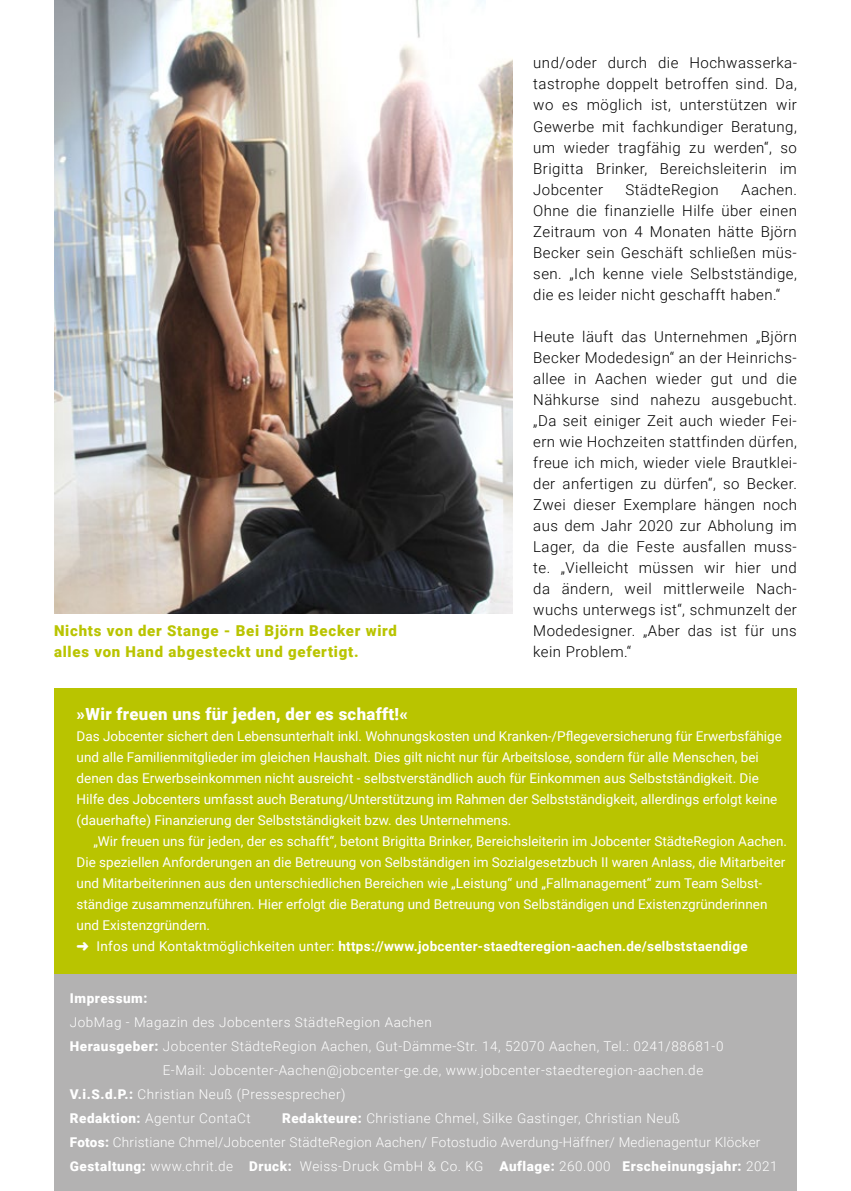
<style>
.page{position:relative;width:851px;height:1191px;background:#fff}
.page>*{position:absolute;margin:0;border:0;box-sizing:border-box;transform-origin:0 0}
.t1{font:900 16.8px "Roboto";letter-spacing:.02em;color:#fff}
.t2{font:300 15px/21px "Roboto";letter-spacing:.03em;color:#000;text-align:justify}
.t3{font:900 15px/21px "Roboto";letter-spacing:.05em;color:#b9c400}
.t4{font:13.5px/21px "Roboto";color:#fff}
.t5{font:300 13.5px "Roboto";letter-spacing:.04em;color:#fff}
.t6{font:300 13.5px/24px "Roboto";letter-spacing:.02em;color:#fff}
.t7{font:900 13.5px "Roboto";letter-spacing:.04em;color:#fff}
.s1{font-weight:700}
.s2{font-weight:900}
</style>
<div class="page">
<div style="left:54px;top:688px;width:742px;height:293px;background:#b9c400"></div>
<div style="left:54px;top:974px;width:742px;height:217px;background:#b3b2b2"></div>
<img style="left:54px;top:0;width:458px;height:614px">
<p class="t3" style="left:54px;top:619px;width:344px">Nichts von der Stange - Bei Björn Becker wird alles von Hand abgesteckt und gefertigt.</p>
<p class="t2" style="left:533px;top:52px;width:265px">und/oder durch die Hochwasserka&shy;tastrophe doppelt betroffen sind. Da, wo es möglich ist, unterstützen wir Gewerbe mit fachkundiger Beratung, um wieder tragfähig zu werden“, so Brigitta Brinker, Bereichsleiterin im Jobcenter</p>
<p class="t2" style="left:533px;top:178px;width:265px;text-indent:208px">Aachen.<br>Ohne die finanzielle Hilfe über einen Zeitraum von 4 Monaten hätte Björn Becker sein Geschäft schließen müs&shy;sen. „Ich kenne viele Selbstständige, die es leider nicht geschafft haben.“</p>
<p class="t2" style="left:533px;top:325px;width:265px">Heute läuft das Unternehmen „Björn Becker Modedesign“ an der Heinrichs&shy;allee in Aachen wieder gut und die Nähkurse sind nahezu ausgebucht. „Da seit einiger Zeit auch wieder Fei&shy;ern wie Hochzeiten stattfinden dürfen, freue ich mich, wieder viele Brautklei&shy;der anfertigen zu dürfen“, so Becker.<br>Zwei dieser Exemplare hängen noch aus dem Jahr 2020 zur Abholung im Lager, da die Feste ausfallen muss&shy;te. „Vielleicht müssen wir hier und da ändern, weil mittlerweile Nach&shy;wuchs unterwegs ist“, schmunzelt der Modedesigner. „Aber das ist für uns kein Problem.“</p>
<p class="t2" style="left:625px;top:178px;width:95px">StädteRegion</p>
<p class="t1" style="left:77px;top:702px;width:333px">»Wir freuen uns für jeden, der es schafft!«</p>
<p class="t4" style="left:77px;top:725px;width:706px">Das Jobcenter sichert den Lebensunterhalt inkl. Wohnungskosten und Kranken-/Pflegeversicherung für Erwerbsfähige und alle Familienmitglieder im gleichen Haushalt. Dies gilt nicht nur für Arbeitslose, sondern für alle Menschen, bei denen das Erwerbseinkommen nicht ausreicht - selbstverständlich auch für Einkommen aus Selbstständigkeit. Die Hilfe des Jobcenters umfasst auch Beratung/Unterstützung im Rahmen der Selbstständigkeit, allerdings erfolgt keine (dauerhafte) Finanzierung der Selbstständigkeit bzw. des Unternehmens.</p>
<p class="t4" style="left:77px;top:830px;width:712px;text-indent:17px">„Wir freuen uns für jeden, der es schafft“, betont Brigitta Brinker, Bereichsleiterin im Jobcenter StädteRegion Aachen.<br>Die speziellen Anforderungen an die Betreuung von Selbständigen im Sozialgesetzbuch II waren Anlass, die Mitarbeiter und Mitarbeiterinnen aus den unterschiedlichen Bereichen wie „Leistung“ und „Fallmanagement“ zum Team Selbst&shy;ständige zusammenzuführen. Hier erfolgt die Beratung und Betreuung von Selbständigen und Existenzgründerinnen und Existenzgründern.<br>➜ Infos und Kontaktmöglichkeiten unter: <span class="s1">https://www.jobcenter-staedteregion-aachen.de/selbststaendige</span></p>
<p class="t7" style="left:70px;top:989px;width:79px">Impressum:</p>
<p class="t5" style="left:70px;top:1013px;width:363px">JobMag - Magazin des Jobcenters StädteRegion Aachen</p>
<p class="t5" style="left:70px;top:1037px;width:655px"><span class="s2">Herausgeber:</span> Jobcenter StädteRegion Aachen, Gut-Dämme-Str. 14, 52070 Aachen, Tel.: 0241/88681-0</p>
<p class="t5" style="left:163px;top:1061px;width:542px">E-Mail: Jobcenter-Aachen@jobcenter-ge.de, www.jobcenter-staedteregion-aachen.de</p>
<p class="t5" style="left:70px;top:1085px;width:277px"><span class="s2">V.i.S.d.P.:</span> Christian Neuß (Pressesprecher)</p>
<p class="t5" style="left:70px;top:1109px;width:182px"><span class="s2">Redaktion:</span> Agentur ContaCt</p>
<p class="t6" style="left:70px;top:1106px;width:709px;text-indent:212px"><span class="s2">Redakteure:</span> Christiane Chmel, Silke Gastinger, Christian Neuß<br><span class="s2">Fotos:</span> Christiane Chmel/Jobcenter StädteRegion Aachen/ Fotostudio Averdung-Häffner/ Medienagentur Klöcker<br><span class="s2">Gestaltung:</span> www.chrit.de <span class="s2">Druck:</span> Weiss-Druck GmbH &amp; Co. KG <span class="s2">Auflage:</span> 260.000 <span class="s2">Erscheinungsjahr:</span> 2021</p>
</div>
